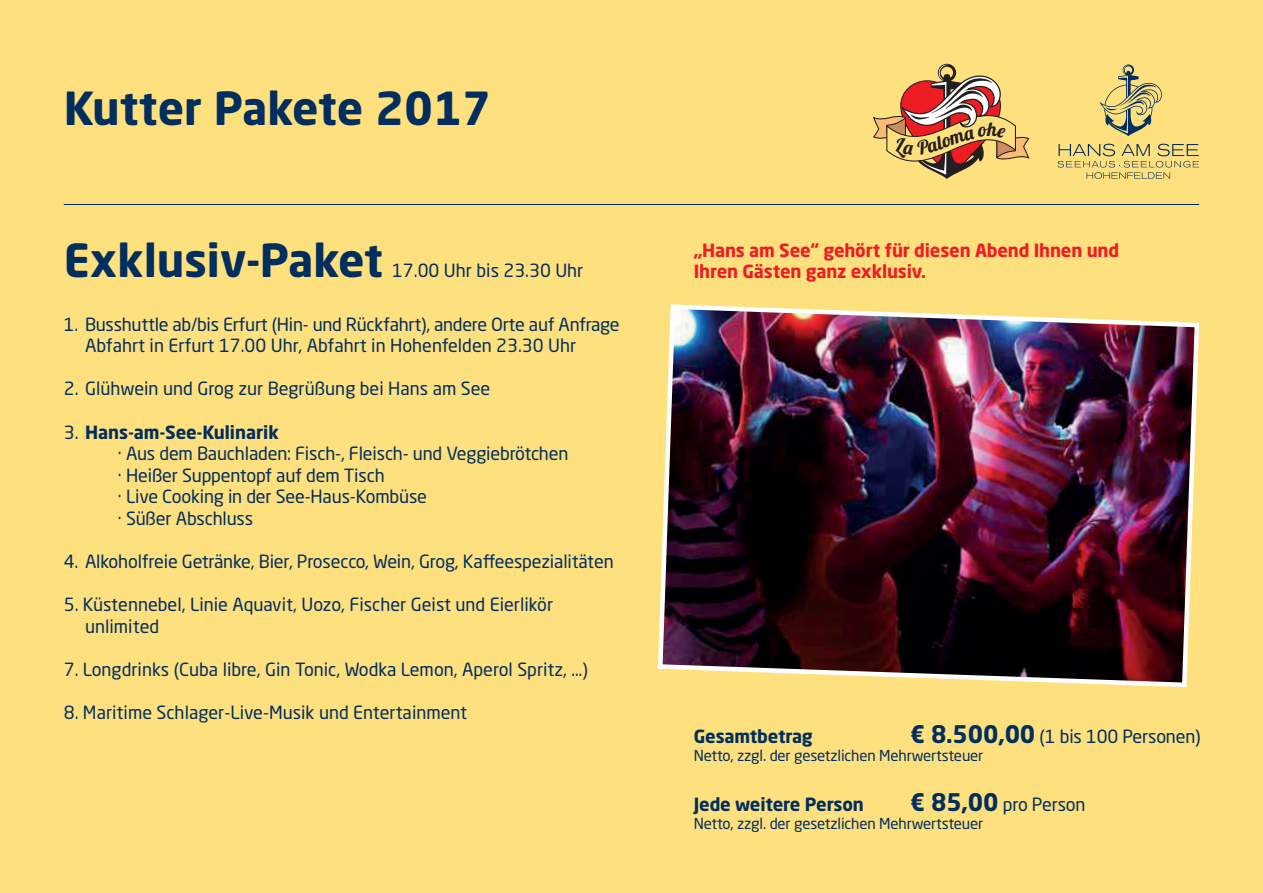
<style>
.page{position:relative;width:1263px;height:893px;background:#ffe07f}
.page>*{position:absolute;margin:0;border:0;box-sizing:border-box;transform-origin:0 0}
.t1{font:700 45px "Neo Sans Std";color:#002e5e}
.t2{font:19.35px "Lobster 1.4";color:#231f20}
.t3{font:18px/21.6px "Neo Sans Std";letter-spacing:-.01em;color:#002e5e}
.t4{font:700 18px/21.6px "Neo Sans Std";letter-spacing:-.01em;color:#ee1d23}
.t5{font:700 18px "Neo Sans Std";letter-spacing:-.01em;color:#002e5e}
.t6{font:15px "Neo Sans Std";letter-spacing:-.01em;color:#002e5e}
.s1{font-weight:700}
.s2{font-weight:700;font-size:24px}
</style>
<div class="page">
<svg style="left:1057px;top:144px;width:142px;height:35px"></svg>
<svg style="left:1099px;top:64px;width:63px;height:72px"></svg>
<hr style="left:64px;top:204px;width:1135px;height:1px;background:#002e5e">
<img style="left:658px;top:304px;width:542px;height:384px">
<svg style="left:873px;top:64px;width:157px;height:115px"></svg>
<h1 class="t1" style="left:64px;top:79px;width:429px">Kutter Pakete 2017</h1>
<h1 class="t1" style="left:64px;top:231px;width:321px">Exklusiv-Paket</h1>
<p class="t3" style="left:392px;top:259px;width:193px">17.00 Uhr bis 23.30 Uhr</p>
<p class="t3" style="left:85px;top:313px;width:536px;text-indent:-21px">1. Busshuttle ab/bis Erfurt (Hin- und Rückfahrt), andere Orte auf Anfrage<br>Abfahrt in Erfurt 17.00 Uhr, Abfahrt in Hohenfelden 23.30 Uhr</p>
<p class="t3" style="left:64px;top:378px;width:428px">2. Glühwein und Grog zur Begrüßung bei Hans am See</p>
<p class="t3" style="left:118px;top:421px;width:452px;text-indent:-54px">3. <span class="s1">Hans-am-See-Kulinarik<br></span>· Aus dem Bauchladen: Fisch-, Fleisch- und Veggiebrötchen · Heißer Suppentopf auf dem Tisch<br>· Live Cooking in der See-Haus-Kombüse<br>· Süßer Abschluss</p>
<p class="t3" style="left:64px;top:550px;width:551px">4. Alkoholfreie Getränke, Bier, Prosecco, Wein, Grog, Kaffeespezialitäten</p>
<p class="t3" style="left:85px;top:594px;width:470px;text-indent:-21px">5. Küstennebel, Linie Aquavit, Uozo, Fischer Geist und Eierlikör unlimited</p>
<p class="t3" style="left:64px;top:658px;width:526px">7. Longdrinks (Cuba libre, Gin Tonic, Wodka Lemon, Aperol Spritz, …)</p>
<p class="t3" style="left:64px;top:702px;width:405px">8. Maritime Schlager-Live-Musik und Entertainment</p>
<p class="t2" style="left:987px;top:117px;width:11px">h</p>
<p class="t4" style="left:694px;top:239px;width:427px">„Hans am See“ gehört für diesen Abend Ihnen und<br>Ihren Gästen ganz exklusiv.</p>
<p class="t5" style="left:694px;top:725px;width:120px">Gesamtbetrag</p>
<p class="t3" style="left:910px;top:725px;width:292px"><span class="s2">€ 8.500,00</span> (1 bis 100 Personen)</p>
<p class="t6" style="left:694px;top:746px;width:291px">Netto, zzgl. der gesetzlichen Mehrwertsteuer</p>
<p class="t5" style="left:694px;top:793px;width:172px">Jede weitere Person</p>
<p class="t3" style="left:910px;top:793px;width:177px"><span class="s2">€ 85,00</span> pro Person</p>
<p class="t6" style="left:694px;top:814px;width:291px">Netto, zzgl. der gesetzlichen Mehrwertsteuer</p>
</div>
